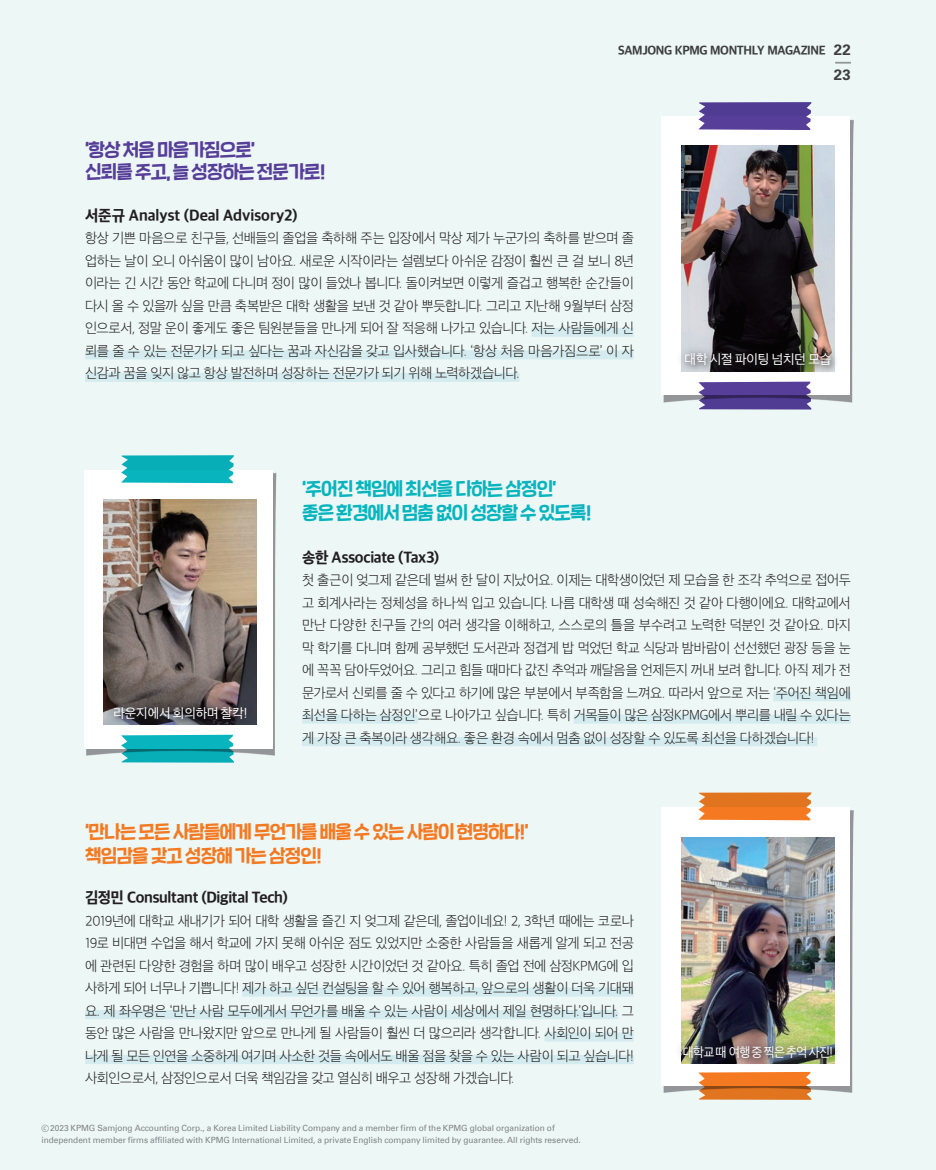
<style>
.page{position:relative;width:936px;height:1170px;background:#fff}
.page>*{position:absolute;margin:0;border:0;box-sizing:border-box;transform-origin:0 0}
.t1{font:18px/24px "SD Nemony 2 i Oblique Bd";letter-spacing:-.03em;color:#f47921}
.t2{font:18px/24px "SD Nemony 2 i Oblique Bd";letter-spacing:-.03em;color:#08b4be}
.t3{font:18px/22.5px "SD Nemony 2 i Oblique Bd";letter-spacing:-.03em;color:#573e99}
.t4{font:15px "SD Gothic Neoa h Ex Bd";letter-spacing:-.015em;color:#231f20}
.t5{font:700 15px/25.3px "Univers LT Std";color:#3e3e3f}
.t6{font:13.5px/22.5px "SD Gothic Neoa b Ult Lt";letter-spacing:-.03em;color:#231f20;text-align:justify}
.t7{font:12.75px "SD Gothic Neoa d Rg";letter-spacing:-.01em;color:#fff}
.t8{font:12.75px "SD Gothic Neoa d Rg";letter-spacing:-.05em;color:#fff;scale:.93 1}
.t9{font:12px "SD Gothic Neoa Uni h Eb";letter-spacing:-.03em;color:#3e3e3f}
.t10{font:8.55px/12.5px "Universfor KPMG";color:#808285}
.s1{font-family:"SD Gothic Neoa Uni b Ul"}
</style>
<div class="page">
<div style="left:0;top:0;width:935px;height:1169px;background:#ecf7f6"></div>
<svg style="left:835px;top:62px;width:15px;height:2px"></svg>
<div style="left:661px;top:117px;width:189px;height:278px;background:#fff"></div>
<svg style="left:698px;top:381px;width:113px;height:28px;background:#5c4897"></svg>
<svg style="left:698px;top:102px;width:113px;height:28px;background:#5e499c"></svg>
<div style="left:661px;top:807px;width:189px;height:278px;background:#fff"></div>
<svg style="left:698px;top:1071px;width:113px;height:28px;background:#e47e32"></svg>
<svg style="left:698px;top:792px;width:113px;height:28px;background:#ea7f2e"></svg>
<div style="left:84px;top:470px;width:189px;height:278px;background:#fff"></div>
<svg style="left:121px;top:734px;width:113px;height:28px;background:#1bb1b9"></svg>
<svg style="left:121px;top:455px;width:113px;height:28px;background:#17b5be"></svg>
<div style="left:773px;top:692px;width:77px;height:9px;background:#d4ecef"></div>
<div style="left:302px;top:714px;width:116px;height:9px;background:#d4ecef"></div>
<div style="left:573px;top:714px;width:277px;height:9px;background:#d4ecef"></div>
<div style="left:302px;top:737px;width:515px;height:9px;background:#d4ecef"></div>
<img style="left:104px;top:499px;width:153px;height:225px">
<img style="left:681px;top:146px;width:153px;height:198px">
<img style="left:681px;top:837px;width:153px;height:199px">
<div style="left:531px;top:328px;width:102px;height:9px;background:#d4ecef"></div>
<div style="left:85px;top:350px;width:548px;height:9px;background:#d4ecef"></div>
<div style="left:85px;top:373px;width:434px;height:9px;background:#d4ecef"></div>
<div style="left:242px;top:987px;width:391px;height:9px;background:#d4ecef"></div>
<div style="left:85px;top:1009px;width:533px;height:9px;background:#d4ecef"></div>
<div style="left:544px;top:1032px;width:89px;height:9px;background:#d4ecef"></div>
<div style="left:85px;top:1054px;width:549px;height:9px;background:#d4ecef"></div>
<div style="left:674px;top:1036px;width:167px;height:30px;background:#231f20;opacity:.75"></div>
<div style="left:675px;top:344px;width:163px;height:31px;background:#231f20;opacity:.75"></div>
<div style="left:105px;top:698px;width:150px;height:30px;background:#231f20;opacity:.75"></div>
<h1 class="t3" style="left:85px;top:137px;width:242px">‘항상 처음 마음가짐으로’<br>신뢰를 주고, 늘 성장하는 전문가로!</h1>
<p class="t9" style="left:618px;top:44px;width:209px">SAMJONG KPMG MONTHLY MAGAZINE</p>
<p class="t5" style="left:833px;top:37px;width:19px">22<br>23</p>
<p class="t4" style="left:85px;top:208px;width:214px">서준규 Analyst (Deal Advisory2)</p>
<p class="t6" style="left:85px;top:227px;width:550px">항상 기쁜 마음으로 친구들, 선배들의 졸업을 축하해 주는 입장에서 막상 제가 누군가의 축하를 받으며 졸 업하는 날이 오니 아쉬움이 많이 남아요. 새로운 시작이라는 설렘보다 아쉬운 감정이 훨씬 큰 걸 보니 8년 이라는 긴 시간 동안 학교에 다니며 정이 많이 들었나 봅니다. 돌이켜보면 이렇게 즐겁고 행복한 순간들이 다시 올 수 있을까 싶을 만큼 축복받은 대학 생활을 보낸 것 같아 뿌듯합니다. 그리고 지난해 9월부터 삼정 인으로서, 정말 운이 좋게도 좋은 팀원분들을 만나게 되어 잘 적응해 나가고 있습니다. 저는 사람들에게 신 뢰를 줄 수 있는 전문가가 되고 싶다는 꿈과 자신감을 갖고 입사했습니다. ‘항상 처음 마음가짐으로’ 이 자 신감과 꿈을 잊지 않고 항상 발전하며 성장하는 전문가가 되기 위해 노력하겠습니다.</p>
<h1 class="t2" style="left:302px;top:475px;width:291px">‘주어진 책임에 최선을 다하는 삼정인’ 좋은 환경에서 멈춤 없이 성장할 수 있도록!</h1>
<p class="t7" style="left:684px;top:353px;width:148px">대학 시절 파이팅 넘치던 모습</p>
<p class="t7" style="left:114px;top:707px;width:135px">라운지에서 회의하며 찰칵!</p>
<p class="t4" style="left:302px;top:549px;width:139px">송한 Associate (Tax3)</p>
<p class="t6" style="left:302px;top:568px;width:550px">첫 출근이 엊그제 같은데 벌써 한 달이 지났어요. 이제는 대학생이었던 제 모습을 한 조각 추억으로 접어두 고 회계사라는 정체성을 하나씩 입고 있습니다. 나름 대학생 때 성숙해진 것 같아 다행이에요. 대학교에서 만난 다양한 친구들 간의 여러 생각을 이해하고, 스스로의 틀을 부수려고 노력한 덕분인 것 같아요. 마지 막 학기를 다니며 함께 공부했던 도서관과 정겹게 밥 먹었던 학교 식당과 밤바람이 선선했던 광장 등을 눈 에 꼭꼭 담아두었어요. 그리고 힘들 때마다 값진 추억과 깨달음을 언제든지 꺼내 보려 합니다. 아직 제가 전 문가로서 신뢰를 줄 수 있다고 하기에 많은 부분에서 부족함을 느껴요. 따라서 앞으로 저는 ‘주어진 책임에 최선을 다하는 삼정인’으로 나아가고 싶습니다. 특히 거목들이 많은 삼정KPMG에서 뿌리를 내릴 수 있다는 게 가장 큰 축복이라 생각해요. 좋은 환경 속에서 멈춤 없이 성장할 수 있도록 최선을 다하겠습니다!</p>
<h1 class="t1" style="left:85px;top:818px;width:445px">‘만나는 모든 사람들에게 무언가를 배울 수 있는 사람이 현명하다!’ 책임감을 갖고 성장해 가는 삼정인!</h1>
<p class="t4" style="left:85px;top:889px;width:204px">김정민 Consultant (Digital Tech)</p>
<p class="t6" style="left:85px;top:909px;width:550px">2019년에 대학교 새내기가 되어 대학 생활을 즐긴 지 엊그제 같은데, 졸업이네요! 2, 3학년 때에는 코로나 19로 비대면 수업을 해서 학교에 가지 못해 아쉬운 점도 있었지만 소중한 사람들을 새롭게 알게 되고 전공 에 관련된 다양한 경험을 하며 많이 배우고 성장한 시간이었던 것 같아요. 특히 졸업 전에 삼정KPMG에 입 사하게 되어 너무나 기쁩니다! 제가 하고 싶던 컨설팅을 할 수 있어 행복하고, 앞으로의 생활이 더욱 기대돼 요. 제 좌우명은 ‘만난 사람 모두에게서 무언가를 배울 수 있는 사람이 세상에서 제일 현명하다.’입니다. 그 동안 많은 사람을 만나왔지만 앞으로 만나게 될 사람들이 훨씬 더 많으리라 생각합니다. 사회인이 되어 만 나게 될 모든 인연을 소중하게 여기며 사소한 것들 속에서도 배울 점을 찾을 수 있는 사람이 되고 싶습니다! 사회인으로서, 삼정인으로서 더욱 책임감을 갖고 열심히 배우고 성장해 가겠습니다.</p>
<p class="t10" style="left:41px;top:1121px;width:541px"><span class="s1">ⓒ</span> 2023 KPMG Samjong Accounting Corp., a Korea Limited Liability Company and a member firm of the KPMG global organization of independent member firms affiliated with KPMG International Limited, a private English company limited by guarantee. All rights reserved.</p>
<p class="t8" style="left:682px;top:1045px;width:163px">대학교 때 여행 중 찍은 추억 사진!</p>
</div>
